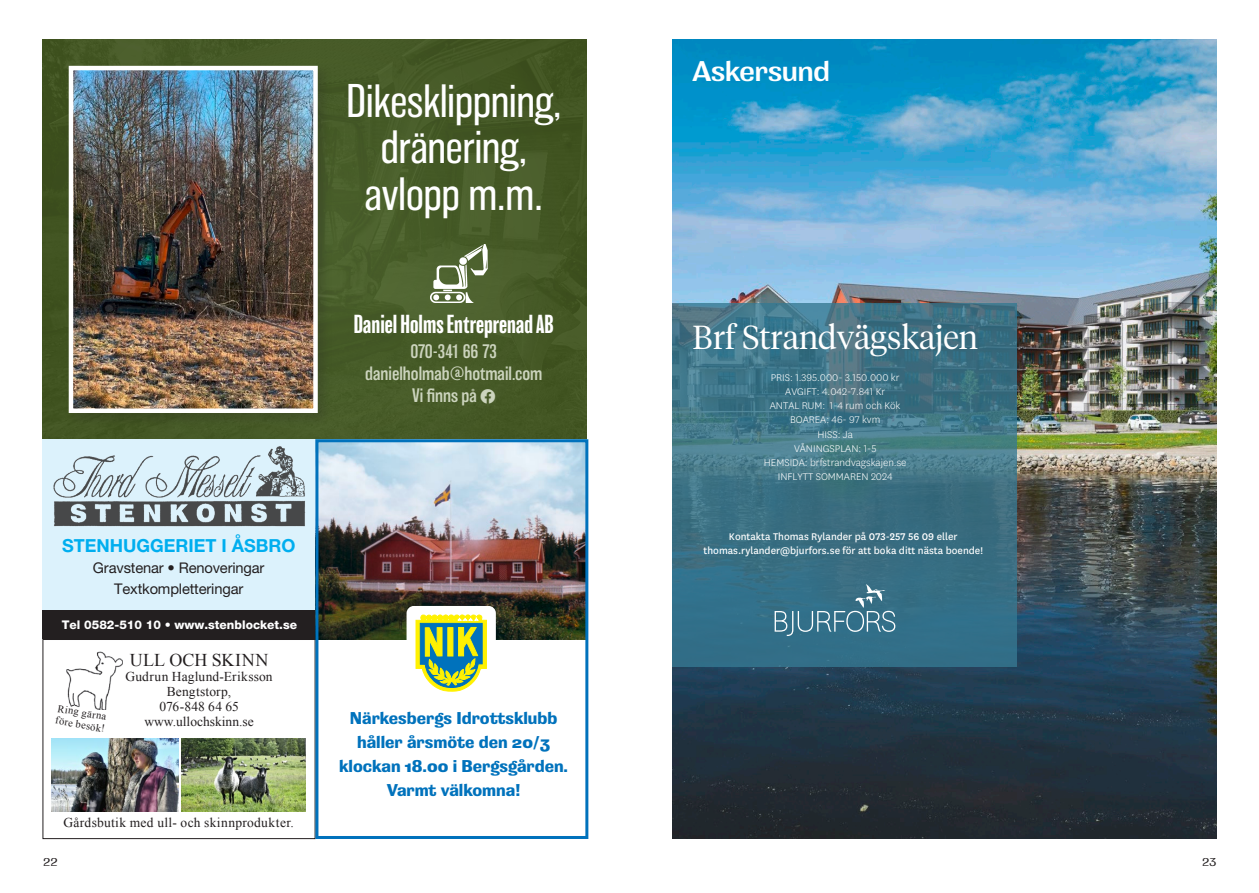
<style>
.page{position:relative;width:1259px;height:893px;background:#fff}
.page>*{position:absolute;margin:0;border:0;box-sizing:border-box;transform-origin:0 0}
.t1{font:200 43.5px/46.5px "Balboa";color:#fff;text-align:center}
.t2{font:300 33.15px "Tiempos Headline";color:#fff}
.t3{font:600 30px "Grange";color:#fff}
.t4{font:condensed 24px "Balboa";color:#fff}
.t5{font:700 18px/24px "Grange";color:#0072bc;text-align:center}
.t6{font:300 18px "Balboa";color:#ccd4be}
.t7{font:18px "Helvetica Neue LT 75 Bd";color:#00aeef}
.t8{font:300 18px "Balboa";letter-spacing:-.04em;color:#ccd4be}
.t9{font:18px "Times New Roman";letter-spacing:.01em;color:#231f20}
.t10{font:14.7px/21px "Helvetica Neue LT 55 Rm";letter-spacing:-.01em;color:#231f20;text-align:center}
.t11{font:13.5px/15px "Times New Roman";letter-spacing:.015em;color:#231f20;text-align:center}
.t12{font:12px "Helvetica Neue LT 85 Hv";color:#fff}
.t13{font:500 12px "Grange";color:#231f20}
.t14{font:300 11.4px/14.1px "National";color:#fff;text-align:center}
.t15{font:11.4px/14.1px "National";color:#fff;text-align:center}
.t16{font:10.5px/12px "Times New Roman";color:#231f20}
</style>
<div class="page">
<img style="left:43px;top:40px;width:544px;height:399px">
<div style="left:66px;top:63px;width:267px;height:365px;background:#435526"></div>
<img style="left:74px;top:71px;width:239px;height:337px">
<div style="left:69px;top:66px;width:249px;height:347px;border:4px solid #fff"></div>
<img style="left:431px;top:245px;width:56px;height:58px">
<img style="left:672px;top:40px;width:544px;height:799px">
<div style="left:672px;top:303px;width:345px;height:364px;background:#367992;opacity:.8"></div>
<svg style="left:774px;top:584px;width:121px;height:52px;background:#497e94"></svg>
<img style="left:66px;top:652px;width:57px;height:58px">
<img style="left:181px;top:739px;width:125px;height:72px">
<img style="left:51px;top:739px;width:128px;height:72px">
<div style="left:43px;top:639px;width:272px;height:200px;border:1px solid #231f20"></div>
<img style="left:319px;top:443px;width:265px;height:196px">
<div style="left:315px;top:439px;width:273px;height:400px;border:3px solid #0072bc"></div>
<div style="left:406px;top:606px;width:90px;height:86px;background:#fff;border-radius:7px"></div>
<svg style="left:415px;top:614px;width:72px;height:78px;background:#9ec36d"></svg>
<div style="left:43px;top:439px;width:272px;height:200px;background:#dcf2fc"></div>
<img style="left:53px;top:446px;width:253px;height:81px">
<div style="left:43px;top:610px;width:272px;height:29px;background:#231f20"></div>
<svg style="left:480px;top:389px;width:15px;height:14px"></svg>
<h1 class="t1" style="left:346px;top:78px;width:216px">Dikesklippning, dränering, avlopp m.m.</h1>
<h3 class="t4" style="left:354px;top:311px;width:201px">Daniel Holms Entreprenad AB</h3>
<h3 class="t8" style="left:410px;top:342px;width:88px">070-341 66 73</h3>
<h3 class="t6" style="left:365px;top:364px;width:179px">danielholmab@hotmail.com</h3>
<h3 class="t6" style="left:412px;top:385px;width:66px">Vi finns på</h3>
<h3 class="t7" style="left:62px;top:534px;width:235px">STENHUGGERIET I ÅSBRO</h3>
<p class="t10" style="left:93px;top:557px;width:173px">Gravstenar • Renoveringar<br>Textkompletteringar</p>
<p class="t12" style="left:62px;top:617px;width:237px">Tel 0582-510 10 • www.stenblocket.se</p>
<p class="t16" style="left:58px;top:702px;width:52px;rotate:10deg">Ring gärna före besök!</p>
<h3 class="t9" style="left:130px;top:648px;width:140px">ULL OCH SKINN</h3>
<p class="t11" style="left:125px;top:669px;width:149px">Gudrun Haglund-Eriksson<br>Bengtstorp,<br>076-848 64 65 www.ullochskinn.se</p>
<p class="t11" style="left:63px;top:814px;width:232px">Gårdsbutik med ull- och skinnprodukter.</p>
<h3 class="t5" style="left:339px;top:706px;width:230px">Närkesbergs Idrottsklubb håller årsmöte den 20/3 klockan 18.00 i Bergsgården.<br>Varmt välkomna!</h3>
<h3 class="t3" style="left:693px;top:54px;width:138px">Askersund</h3>
<h2 class="t2" style="left:692px;top:314px;width:287px">Brf Strandvägskajen</h2>
<p class="t14" style="left:764px;top:370px;width:144px">PRIS: 1.395.000- 3.150.000 kr<br>AVGIFT: 4.042-7.841 Kr<br>ANTAL RUM: 1-4 rum och Kök<br>BOAREA: 46- 97 kvm<br>HISS: Ja<br>VÅNINGSPLAN: 1-5<br>HEMSIDA: brfstrandvagskajen.se<br>INFLYTT SOMMAREN 2024</p>
<p class="t15" style="left:703px;top:529px;width:281px">Kontakta Thomas Rylander på 073-257 56 09 eller thomas.rylander@bjurfors.se för att boka ditt nästa boende!</p>
<p class="t13" style="left:43px;top:855px;width:16px">22</p>
<p class="t13" style="left:1202px;top:855px;width:16px">23</p>
</div>
